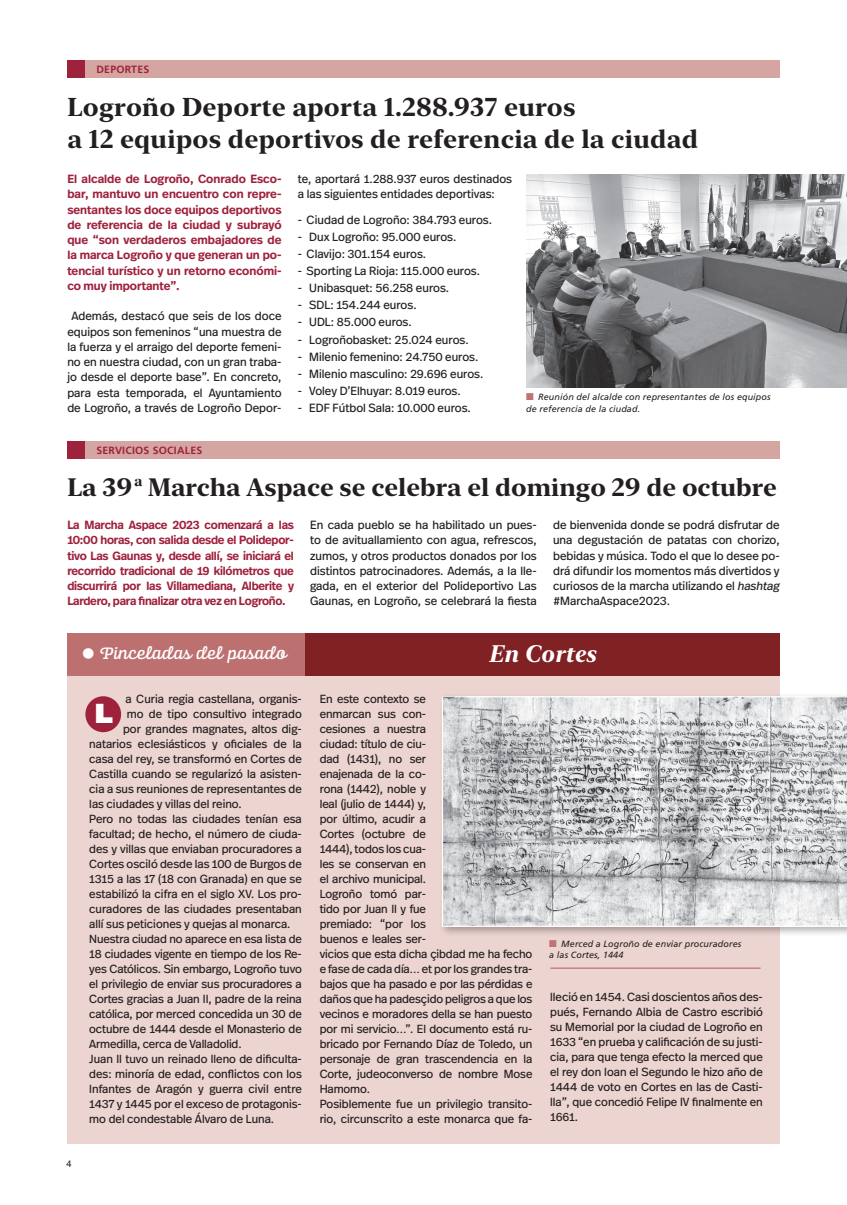
<style>
.page{position:relative;width:847px;height:1205px;background:#fff}
.page>*{position:absolute;margin:0;border:0;box-sizing:border-box;transform-origin:0 0}
.t1{font:900 27.5px "Frutiger LT Std";color:#fff}
.t2{font:700 25.62px/32.5px "New York Large";letter-spacing:.01em;color:#231f20}
.t3{font:700 25px "New York Large";color:#231f20}
.t4{font:italic 700 23.75px "New York Large";letter-spacing:.01em;color:#fff}
.t5{font:17.62px "Alianza Script 500";color:#fff}
.t6{font:11.88px/15.2px "Real Head Pro";color:#231f20;text-align:justify}
.t7{font:600 11.88px/15.2px "Real Head Pro";letter-spacing:-.015em;color:#9f223d;text-align:justify}
.t8{font:11.75px/15px "Real Head Pro";letter-spacing:-.01em;color:#231f20}
.t9{font:700 10.5px "Frutiger LT Std";letter-spacing:.02em;color:#9f223d}
.t10{font:9.38px "Arial";color:#231f20}
.t11{font:italic 9px/11.2px "Frutiger LT Std";letter-spacing:.01em;color:#231f20}
.s1{color:#be7473}
.s2{font-family:"Times"}
.s3{font-style:italic}
.s4{font-family:"Frutiger LT Std";font-weight:300;font-stretch:condensed;font-size:30.25px}
</style>
<div class="page">
<div style="left:67px;top:60px;width:713px;height:17px;background:#d5a6a1"></div>
<div style="left:67px;top:441px;width:713px;height:17px;background:#d5a6a1"></div>
<div style="left:67px;top:60px;width:18px;height:17px;background:#9f223d"></div>
<div style="left:67px;top:441px;width:18px;height:17px;background:#9f223d"></div>
<div style="left:67px;top:652px;width:713px;height:492px;background:#ecd4d0"></div>
<div style="left:85px;top:696px;width:36px;height:36px;background:#9f223d;border-radius:50%"></div>
<div style="left:67px;top:633px;width:713px;height:43px;background:#bc706f"></div>
<div style="left:305px;top:633px;width:475px;height:43px;background:#802224"></div>
<hr style="left:550px;top:967px;width:210px;height:2px;background:#be7473">
<div style="left:438px;top:693px;width:409px;height:244px;background:#231f20;opacity:.34"></div>
<svg style="left:442px;top:696px;width:405px;height:231px;background:#c4c4c7"></svg>
<img style="left:527px;top:174px;width:320px;height:213px">
<p class="t9" style="left:96px;top:63px;width:54px">DEPORTES</p>
<h2 class="t2" style="left:67px;top:89px;width:632px">Logroño Deporte aporta 1.288.937 euros<br>a 12 equipos deportivos de referencia de la ciudad</h2>
<p class="t7" style="left:67px;top:171px;width:216px">El alcalde de Logroño, Conrado Esco&shy;bar, mantuvo un encuentro con repre&shy;sentantes los doce equipos deportivos de referencia de la ciudad y subrayó que “son verdaderos embajadores de la marca Logroño y que generan un po&shy;tencial turístico y un retorno económi&shy;co muy importante”.</p>
<p class="t6" style="left:67px;top:308px;width:216px;text-align:center">Además, destacó que seis de los doce equipos son femeninos “una muestra de la fuerza y el arraigo del deporte femeni&shy;no en nuestra ciudad, con un gran traba&shy;jo desde el deporte base”. En concreto, para esta temporada, el Ayuntamiento de Logroño, a través de Logroño Depor-</p>
<p class="t9" style="left:96px;top:444px;width:107px">SERVICIOS SOCIALES</p>
<p class="t6" style="left:298px;top:171px;width:216px">te, aportará 1.288.937 euros destinados a las siguientes entidades deportivas:</p>
<p class="t6" style="left:298px;top:212px;width:196px">- Ciudad de Logroño: 384.793 euros.</p>
<p class="t6" style="left:298px;top:229px;width:160px">- Dux Logroño: 95.000 euros.</p>
<p class="t6" style="left:298px;top:246px;width:130px">- Clavijo: 301.154 euros.</p>
<p class="t6" style="left:298px;top:263px;width:184px">- Sporting La Rioja: 115.000 euros.</p>
<p class="t6" style="left:298px;top:280px;width:153px">- Unibasquet: 56.258 euros.</p>
<p class="t6" style="left:298px;top:297px;width:120px">- SDL: 154.244 euros.</p>
<p class="t6" style="left:298px;top:314px;width:115px">- UDL: 85.000 euros.</p>
<p class="t6" style="left:298px;top:331px;width:172px">- Logroñobasket: 25.024 euros.</p>
<p class="t6" style="left:298px;top:349px;width:182px">- Milenio femenino: 24.750 euros.</p>
<p class="t6" style="left:298px;top:366px;width:187px">- Milenio masculino: 29.696 euros.</p>
<p class="t6" style="left:298px;top:383px;width:164px">- Voley D’Elhuyar: 8.019 euros.</p>
<p class="t6" style="left:298px;top:400px;width:174px">- EDF Fútbol Sala: 10.000 euros.</p>
<p class="t11" style="left:526px;top:392px;width:246px"><span class="s1">■</span> Reunión del alcalde con representantes de los equipos de referencia de la ciudad.</p>
<h3 class="t3" style="left:67px;top:470px;width:711px">La 39<span class="s2">ª</span> Marcha Aspace se celebra el domingo 29 de octubre</h3>
<p class="t7" style="left:67px;top:517px;width:228px">La Marcha Aspace 2023 comenzará a las 10:00 horas, con salida desde el Polidepor&shy;tivo Las Gaunas y, desde allí, se iniciará el recorrido tradicional de 19 kilómetros que discurrirá por las Villamediana, Alberite y Lardero, para finalizar otra vez en Logroño.</p>
<p class="t6" style="left:310px;top:517px;width:228px">En cada pueblo se ha habilitado un pues&shy;to de avituallamiento con agua, refrescos, zumos, y otros productos donados por los distintos patrocinadores. Además, a la lle&shy;gada, en el exterior del Polideportivo Las Gaunas, en Logroño, se celebrará la fiesta</p>
<p class="t6" style="left:553px;top:517px;width:228px">de bienvenida donde se podrá disfrutar de una degustación de patatas con chorizo, bebidas y música. Todo el que lo desee po&shy;drá difundir los momentos más divertidos y curiosos de la marcha utilizando el <span class="s3">hashtag </span>#MarchaAspace2023.</p>
<h3 class="t5" style="left:81px;top:643px;width:207px"><span class="s4">•</span> Pinceladas del pasado</h3>
<h3 class="t4" style="left:488px;top:637px;width:109px">En Cortes</h3>
<p class="t10" style="left:67px;top:1158px;width:7px">4</p>
<p class="t8" style="left:126px;top:691px;width:178px">a Curia regia castellana, organis-</p>
<p class="t8" style="left:127px;top:706px;width:177px">mo de tipo consultivo integrado</p>
<p class="t8" style="left:123px;top:721px;width:180px">por grandes magnates, altos dig-</p>
<p class="t8" style="left:89px;top:736px;width:214px">natarios eclesiásticos y oficiales de la</p>
<p class="t8" style="left:89px;top:751px;width:214px">casa del rey, se transformó en Cortes de</p>
<p class="t8" style="left:89px;top:766px;width:214px">Castilla cuando se regularizó la asisten-</p>
<p class="t8" style="left:89px;top:781px;width:214px">cia a sus reuniones de representantes de</p>
<p class="t8" style="left:89px;top:796px;width:154px">las ciudades y villas del reino.</p>
<p class="t8" style="left:89px;top:811px;width:214px">Pero no todas las ciudades tenían esa</p>
<p class="t8" style="left:89px;top:826px;width:214px">facultad; de hecho, el número de ciuda-</p>
<p class="t8" style="left:89px;top:841px;width:214px">des y villas que enviaban procuradores a</p>
<p class="t8" style="left:89px;top:856px;width:214px">Cortes osciló desde las 100 de Burgos de</p>
<p class="t8" style="left:89px;top:871px;width:214px">1315 a las 17 (18 con Granada) en que se</p>
<p class="t8" style="left:89px;top:886px;width:214px">estabilizó la cifra en el siglo XV. Los pro-</p>
<p class="t8" style="left:89px;top:901px;width:214px">curadores de las ciudades presentaban</p>
<p class="t8" style="left:89px;top:916px;width:203px">allí sus peticiones y quejas al monarca.</p>
<p class="t8" style="left:89px;top:931px;width:214px">Nuestra ciudad no aparece en esa lista de</p>
<p class="t8" style="left:89px;top:946px;width:214px">18 ciudades vigente en tiempo de los Re-</p>
<p class="t8" style="left:89px;top:961px;width:214px">yes Católicos. Sin embargo, Logroño tuvo</p>
<p class="t8" style="left:89px;top:976px;width:214px">el privilegio de enviar sus procuradores a</p>
<p class="t8" style="left:89px;top:991px;width:214px">Cortes gracias a Juan II, padre de la reina</p>
<p class="t8" style="left:89px;top:1006px;width:214px">católica, por merced concedida un 30 de</p>
<p class="t8" style="left:89px;top:1021px;width:214px">octubre de 1444 desde el Monasterio de</p>
<p class="t8" style="left:89px;top:1036px;width:154px">Armedilla, cerca de Valladolid.</p>
<p class="t8" style="left:89px;top:1051px;width:214px">Juan II tuvo un reinado lleno de dificulta-</p>
<p class="t8" style="left:89px;top:1066px;width:214px">des: minoría de edad, conflictos con los</p>
<p class="t8" style="left:89px;top:1081px;width:214px">Infantes de Aragón y guerra civil entre</p>
<p class="t8" style="left:89px;top:1096px;width:214px">1437 y 1445 por el exceso de protagonis-</p>
<p class="t8" style="left:89px;top:1111px;width:186px">mo del condestable Álvaro de Luna.</p>
<h1 class="t1" style="left:95px;top:697px;width:20px">L</h1>
<p class="t8" style="left:320px;top:691px;width:214px">En este contexto se<br>enmarcan sus con-<br>cesiones a nuestra<br>ciudad: título de ciu-<br>dad (1431), no ser<br>enajenada de la co-<br>rona (1442), noble y<br>leal (julio de 1444) y,<br>por último, acudir a<br>Cortes (octubre de<br>1444), todos los cua-<br>les se conservan en<br>el archivo municipal.<br>Logroño tomó par-<br>tido por Juan II y fue<br>premiado: “por los<br>buenos e leales ser-<br>vicios que esta dicha çibdad me ha fecho e fase de cada día… et por los grandes tra&shy;bajos que ha pasado e por las pérdidas e daños que ha padesçido peligros a que los vecinos e moradores della se han puesto por mi servicio…”. El documento está ru&shy;bricado por Fernando Díaz de Toledo, un personaje de gran trascendencia en la<br>Corte, judeoconverso de nombre Mose<br>Hamomo.<br>Posiblemente fue un privilegio transito&shy;rio, circunscrito a este monarca que fa-</p>
<p class="t11" style="left:549px;top:938px;width:193px"><span class="s1">■</span> Merced a Logroño de enviar procuradores a las Cortes, 1444</p>
<p class="t8" style="left:550px;top:989px;width:214px;text-align:justify">lleció en 1454. Casi doscientos años des&shy;pués, Fernando Albia de Castro escribió su Memorial por la ciudad de Logroño en 1633 “en prueba y calificación de su justi&shy;cia, para que tenga efecto la merced que el rey don Ioan el Segundo le hizo año de 1444 de voto en Cortes en las de Casti&shy;lla”, que concedió Felipe IV finalmente en 1661.</p>
</div>
